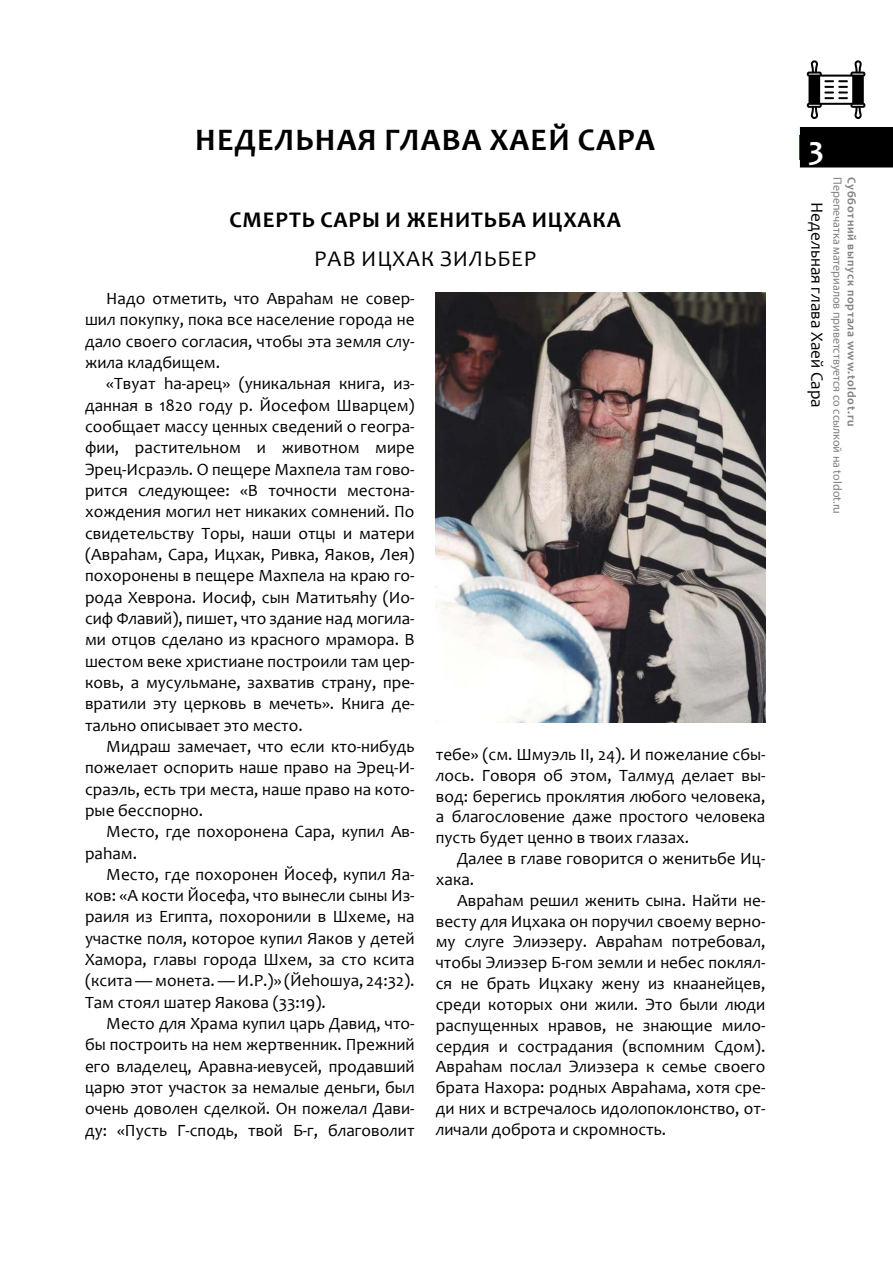
<style>
.page{position:relative;width:893px;height:1263px;background:#fff}
.page>*{position:absolute;margin:0;border:0;box-sizing:border-box;transform-origin:0 0}
.t1{font:700 33px "Candara";color:#fff}
.t2{font:700 31.5px "Candara";letter-spacing:.04em;color:#000}
.t3{font:700 22.5px "Candara";letter-spacing:.04em;color:#000}
.t4{font:22.5px "Candara";letter-spacing:.04em;color:#000}
.t5{font:17.25px/21.3px "Candara";color:#000;text-align:justify}
.t6{font:12px "Myriad Pro";color:#808285}
.t7{font:700 12px "Candara";letter-spacing:.06em;color:#808285}
</style>
<div class="page">
<div style="left:800px;top:127px;width:93px;height:40px;background:#000"></div>
<svg style="left:807px;top:60px;width:58px;height:59px"></svg>
<img style="left:436px;top:293px;width:329px;height:430px">
<h2 class="t2" style="left:195px;top:120px;width:461px">НЕДЕЛЬНАЯ ГЛАВА ХАЕЙ САРА</h2>
<h3 class="t3" style="left:229px;top:206px;width:393px">СМЕРТЬ САРЫ И ЖЕНИТЬБА ИЦХАКА</h3>
<h3 class="t4" style="left:314px;top:245px;width:223px">РАВ ИЦХАК ЗИЛЬБЕР</h3>
<p class="t5" style="left:85px;top:288px;width:331px;text-indent:21px">Надо отметить, что Авраhам не совер&shy;шил покупку, пока все население города не дало своего согласия, чтобы эта земля слу&shy;жила кладбищем.</p>
<p class="t5" style="left:85px;top:373px;width:331px;text-indent:21px">«Твуат hа-арец» (уникальная книга, из&shy;данная в 1820 году р. Йосефом Шварцем) сообщает массу ценных сведений о геогра&shy;фии, растительном и животном мире Эрец-Исраэль. О пещере Махпела там гово&shy;рится следующее: «В точности местона&shy;хождения могил нет никаких сомнений. По свидетельству Торы, наши отцы и матери (Авраhам, Сара, Ицхак, Ривка, Яаков, Лея) похоронены в пещере Махпела на краю го&shy;рода Хеврона. Иосиф, сын Матитьяhу (Ио&shy;сиф Флавий), пишет, что здание над могила&shy;ми отцов сделано из красного мрамора. В шестом веке христиане построили там цер&shy;ковь, а мусульмане, захватив страну, пре&shy;вратили эту церковь в мечеть». Книга де&shy;тально описывает это место.</p>
<p class="t5" style="left:85px;top:735px;width:331px;text-indent:21px">Мидраш замечает, что если кто-нибудь пожелает оспорить наше право на Эрец-И&shy;сраэль, есть три места, наше право на кото&shy;рые бесспорно.</p>
<p class="t5" style="left:85px;top:821px;width:331px;text-indent:21px">Место, где похоронена Сара, купил Ав&shy;раhам.</p>
<p class="t5" style="left:85px;top:863px;width:331px;text-indent:21px">Место, где похоронен Йосеф, купил Яа&shy;ков: «А кости Йосефа, что вынесли сыны Из&shy;раиля из Египта, похоронили в Шхеме, на участке поля, которое купил Яаков у детей Хамора, главы города Шхем, за сто ксита (ксита — монета. — И.Р.)» (Йеhошуа, 24:32).<br>Там стоял шатер Яакова (33:19).</p>
<p class="t5" style="left:85px;top:1013px;width:331px;text-indent:21px">Место для Храма купил царь Давид, что&shy;бы построить на нем жертвенник. Прежний его владелец, Аравна-иевусей, продавший царю этот участок за немалые деньги, был очень доволен сделкой. Он пожелал Дави&shy;ду: «Пусть Г-сподь, твой Б-г, благоволит</p>
<p class="t5" style="left:436px;top:744px;width:331px;line-height:20.9px">тебе» (см. Шмуэль II, 24). И пожелание сбы&shy;лось. Говоря об этом, Талмуд делает вы&shy;вод: берегись проклятия любого человека, а благословение даже простого человека пусть будет ценно в твоих глазах.</p>
<p class="t5" style="left:436px;top:848px;width:331px;line-height:20.9px;text-indent:21px">Далее в главе говорится о женитьбе Иц&shy;хака.</p>
<p class="t5" style="left:436px;top:889px;width:331px;line-height:20.9px;text-indent:21px">Авраhам решил женить сына. Найти не&shy;весту для Ицхака он поручил своему верно&shy;му слуге Элиэзеру. Авраhам потребовал, чтобы Элиэзер Б-гом земли и небес поклял&shy;ся не брать Ицхаку жену из кнаанейцев, среди которых они жили. Это были люди распущенных нравов, не знающие мило&shy;сердия и сострадания (вспомним Сдом).<br>Авраhам послал Элиэзера к семье своего брата Нахора: родных Авраhама, хотя сре&shy;ди них и встречалось идолопоклонство, от&shy;личали доброта и скромность.</p>
<h1 class="t1" style="left:808px;top:128px;width:17px">3</h1>
<p class="t5" style="left:828px;top:202px;width:207px;rotate:90deg">Недельная глава Хаей Сара</p>
<p class="t6" style="left:845px;top:177px;width:338px;rotate:90deg">Перепечатка материалов приветствуется со ссылкой на toldot.ru</p>
<p class="t7" style="left:859px;top:177px;width:251px;rotate:90deg">Субботний выпуск портала www.toldot.ru</p>
</div>
